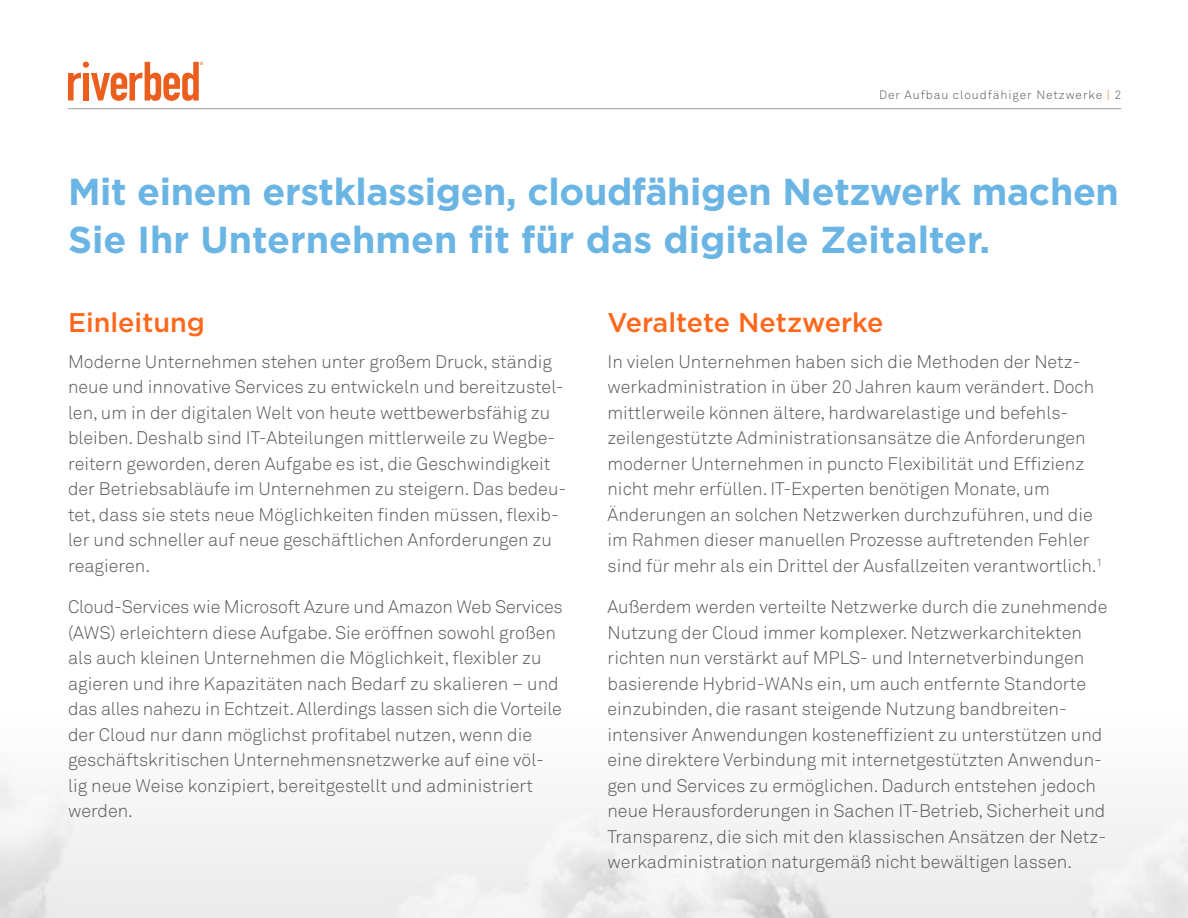
<style>
.page{position:relative;width:1188px;height:918px;background:#fff}
.page>*{position:absolute;margin:0;border:0;box-sizing:border-box;transform-origin:0 0}
.t1{font:700 37.5px/48px "Gotham";letter-spacing:-.01em;color:#6bb5e4}
.t2{font:500 27px "Gotham";color:#ff671b}
.t3{font:300 18px/25.5px "Akkurat Pro";color:#575757}
.t4{font:300 12px "Akkurat Pro";letter-spacing:.08em;color:#575757}
.s1{color:#ff671b}
</style>
<div class="page">
<svg style="left:68px;top:62px;width:135px;height:39px"></svg>
<hr style="left:68px;top:108px;width:1053px;height:1px;background:#a7aca2">
<p class="t4" style="left:879px;top:87px;width:244px">Der Aufbau cloudfähiger Netzwerke <span class="s1">|</span> 2</p>
<h1 class="t1" style="left:68px;top:168px;width:1052px">Mit einem erstklassigen, cloudfähigen Netzwerk machen<br>Sie Ihr Unternehmen fit für das digitale Zeitalter.</h1>
<h2 class="t2" style="left:68px;top:305px;width:138px">Einleitung</h2>
<p class="t3" style="left:68px;top:349px;width:500px">Moderne Unternehmen stehen unter großem Druck, ständig neue und innovative Services zu entwickeln und bereitzustel&shy;len, um in der digitalen Welt von heute wettbewerbsfähig zu bleiben. Deshalb sind IT-Abteilungen mittlerweile zu Wegbe&shy;reitern geworden, deren Aufgabe es ist, die Geschwindigkeit der Betriebsabläufe im Unternehmen zu steigern. Das bedeu&shy;tet, dass sie stets neue Möglichkeiten finden müssen, flexib&shy;ler und schneller auf neue geschäftlichen Anforderungen zu reagieren.</p>
<p class="t3" style="left:68px;top:594px;width:496px">Cloud-Services wie Microsoft Azure und Amazon Web Services (AWS) erleichtern diese Aufgabe. Sie eröffnen sowohl großen als auch kleinen Unternehmen die Möglichkeit, flexibler zu agieren und ihre Kapazitäten nach Bedarf zu skalieren – und das alles nahezu in Echtzeit. Allerdings lassen sich die Vorteile der Cloud nur dann möglichst profitabel nutzen, wenn die geschäftskritischen Unternehmensnetzwerke auf eine völ&shy;lig neue Weise konzipiert, bereitgestellt und administriert werden.</p>
<h2 class="t2" style="left:608px;top:305px;width:278px">Veraltete Netzwerke</h2>
<p class="t3" style="left:608px;top:349px;width:497px">In vielen Unternehmen haben sich die Methoden der Netz&shy;werkadministration in über 20 Jahren kaum verändert. Doch mittlerweile können ältere, hardwarelastige und befehls&shy;zeilengestützte Administrationsansätze die Anforderungen moderner Unternehmen in puncto Flexibilität und Effizienz nicht mehr erfüllen. IT-Experten benötigen Monate, um Änderungen an solchen Netzwerken durchzuführen, und die im Rahmen dieser manuellen Prozesse auftretenden Fehler sind für mehr als ein Drittel der Ausfallzeiten verantwortlich.<sup>1</sup></p>
<p class="t3" style="left:608px;top:594px;width:502px">Außerdem werden verteilte Netzwerke durch die zunehmende Nutzung der Cloud immer komplexer. Netzwerkarchitekten richten nun verstärkt auf MPLS- und Internetverbindungen basierende Hybrid-WANs ein, um auch entfernte Standorte einzubinden, die rasant steigende Nutzung bandbreiten&shy;intensiver Anwendungen kosteneffizient zu unterstützen und eine direktere Verbindung mit internetgestützten Anwendun&shy;gen und Services zu ermöglichen. Dadurch entstehen jedoch neue Herausforderungen in Sachen IT-Betrieb, Sicherheit und Transparenz, die sich mit den klassischen Ansätzen der Netz&shy;werkadministration naturgemäß nicht bewältigen lassen.</p>
</div>
